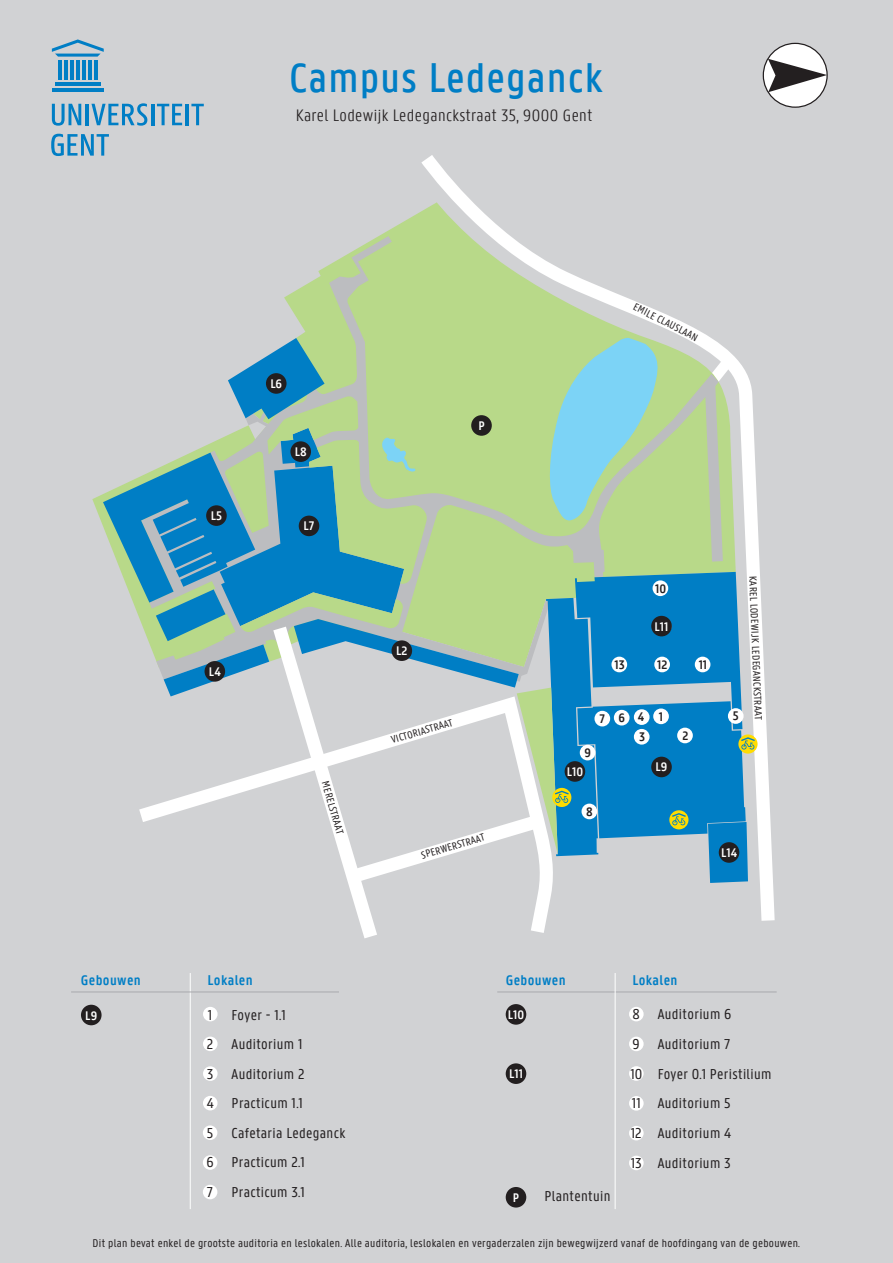
<style>
.page{position:relative;width:893px;height:1263px;background:#d1d2d4}
.page>*{position:absolute;margin:0;border:0;box-sizing:border-box;transform-origin:0 0}
.t1{font:500 45px "U Gent Panno Text";letter-spacing:.025em;color:#007ec5}
.t2{font:300 18px "U Gent Panno Text";letter-spacing:.025em;color:#231f20}
.t3{font:15.3px/29.5px "U Gent Panno Text";letter-spacing:.025em;color:#231f20}
.t4{font:600 15.3px "U Gent Panno Text";letter-spacing:.025em;color:#007ec5}
.t5{font:600 13.5px "U Gent Panno Text";color:#fff}
.t6{font:600 13.5px/19.6px "U Gent Panno Text";color:#231f20}
.t7{font:12px "U Gent Panno Text";letter-spacing:.025em;color:#231f20}
.t8{font:10.95px "U Gent Panno Text";color:#231f20}
</style>
<div class="page">
<svg style="left:284px;top:236px;width:130px;height:101px;fill:#b8d989"></svg>
<svg style="left:414px;top:155px;width:361px;height:766px"></svg>
<hr style="left:190px;top:973px;width:1px;height:236px;background:#fff">
<hr style="left:71px;top:991px;width:268px;height:1px;background:#a8a9ad">
<hr style="left:497px;top:991px;width:280px;height:1px;background:#a8a9ad">
<div style="left:203px;top:1007px;width:15px;height:14px;background:#fff;border-radius:50%"></div>
<div style="left:203px;top:1066px;width:15px;height:15px;background:#fff;border-radius:50%"></div>
<div style="left:203px;top:1096px;width:15px;height:14px;background:#fff;border-radius:50%"></div>
<div style="left:203px;top:1125px;width:14px;height:15px;background:#fff;border-radius:50%"></div>
<div style="left:203px;top:1155px;width:14px;height:15px;background:#fff;border-radius:50%"></div>
<div style="left:81px;top:1005px;width:21px;height:20px;background:#231f20;border-radius:50%"></div>
<div style="left:506px;top:1004px;width:20px;height:21px;background:#231f20;border-radius:50%"></div>
<div style="left:506px;top:1063px;width:20px;height:21px;background:#231f20;border-radius:50%"></div>
<hr style="left:615px;top:973px;width:1px;height:236px;background:#fff">
<div style="left:203px;top:1036px;width:15px;height:15px;background:#fff;border-radius:50%"></div>
<div style="left:203px;top:1185px;width:14px;height:14px;background:#fff;border-radius:50%"></div>
<div style="left:629px;top:1007px;width:15px;height:14px;background:#fff;border-radius:50%"></div>
<div style="left:629px;top:1037px;width:15px;height:14px;background:#fff;border-radius:50%"></div>
<div style="left:629px;top:1066px;width:15px;height:15px;background:#fff;border-radius:50%"></div>
<div style="left:629px;top:1096px;width:15px;height:14px;background:#fff;border-radius:50%"></div>
<div style="left:629px;top:1126px;width:15px;height:14px;background:#fff;border-radius:50%"></div>
<div style="left:629px;top:1156px;width:15px;height:14px;background:#fff;border-radius:50%"></div>
<div style="left:738px;top:734px;width:19px;height:20px;background:#ffdc01;border-radius:50%"></div>
<svg style="left:103px;top:337px;width:653px;height:601px"></svg>
<hr style="left:76px;top:60px;width:3px;height:19px;background:#007ec5">
<hr style="left:70px;top:60px;width:3px;height:19px;background:#007ec5">
<hr style="left:64px;top:60px;width:3px;height:19px;background:#007ec5">
<hr style="left:58px;top:60px;width:3px;height:19px;background:#007ec5">
<hr style="left:82px;top:60px;width:3px;height:19px;background:#007ec5">
<hr style="left:88px;top:60px;width:3px;height:19px;background:#007ec5">
<hr style="left:95px;top:60px;width:3px;height:19px;background:#007ec5">
<hr style="left:55px;top:82px;width:46px;height:3px;background:#007ec5">
<hr style="left:52px;top:89px;width:52px;height:3px;background:#007ec5">
<svg style="left:52px;top:39px;width:52px;height:18px"></svg>
<svg style="left:52px;top:104px;width:29px;height:22px"></svg>
<hr style="left:86px;top:104px;width:3px;height:21px;background:#007ec5">
<svg style="left:91px;top:103px;width:56px;height:23px"></svg>
<hr style="left:151px;top:104px;width:3px;height:21px;background:#007ec5">
<svg style="left:157px;top:104px;width:25px;height:21px"></svg>
<hr style="left:186px;top:104px;width:3px;height:21px;background:#007ec5">
<svg style="left:191px;top:104px;width:13px;height:21px"></svg>
<svg style="left:51px;top:134px;width:58px;height:22px"></svg>
<div style="left:506px;top:1187px;width:20px;height:20px;background:#231f20;border-radius:50%"></div>
<div style="left:763px;top:43px;width:64px;height:64px;background:#fff;border-radius:50%"></div>
<div style="left:763px;top:43px;width:65px;height:65px;border:1px solid #231f20;border-radius:50%"></div>
<svg style="left:768px;top:59px;width:59px;height:33px"></svg>
<h1 class="t1" style="left:289px;top:51px;width:315px">Campus Ledeganck</h1>
<p class="t2" style="left:296px;top:104px;width:298px">Karel Lodewijk Ledeganckstraat 35, 9000 Gent</p>
<p class="t5" style="left:211px;top:508px;width:13px">L5</p>
<p class="t5" style="left:209px;top:663px;width:13px">L4</p>
<p class="t5" style="left:270px;top:376px;width:13px">L6</p>
<p class="t5" style="left:295px;top:444px;width:14px">L8</p>
<p class="t5" style="left:304px;top:518px;width:12px">L7</p>
<p class="t8" style="left:331px;top:779px;width:56px;rotate:74deg">MERELSTRAAT</p>
<p class="t5" style="left:478px;top:418px;width:8px">P</p>
<p class="t5" style="left:396px;top:643px;width:13px">L2</p>
<p class="t8" style="left:390px;top:733px;width:65px;rotate:-16deg">VICTORIASTRAAT</p>
<p class="t8" style="left:420px;top:849px;width:67px;rotate:-16deg">SPERWERSTRAAT</p>
<p class="t8" style="left:637px;top:300px;width:72px;rotate:27deg">EMILE CLAUSLAAN</p>
<p class="t6" style="left:655px;top:578px;width:13px">10</p>
<p class="t5" style="left:655px;top:618px;width:15px">L11</p>
<p class="t6" style="left:614px;top:654px;width:12px">13</p>
<p class="t6" style="left:657px;top:654px;width:12px">12</p>
<p class="t6" style="left:699px;top:654px;width:10px">11</p>
<p class="t6" style="left:584px;top:743px;width:8px">9</p>
<p class="t5" style="left:567px;top:764px;width:18px">L10</p>
<p class="t6" style="left:599px;top:708px;width:27px">7 6</p>
<p class="t6" style="left:659px;top:706px;width:6px">1</p>
<p class="t6" style="left:638px;top:707px;width:9px">4<br>3</p>
<p class="t5" style="left:655px;top:759px;width:13px">L9</p>
<p class="t6" style="left:586px;top:801px;width:8px">8</p>
<p class="t6" style="left:682px;top:725px;width:8px">2</p>
<p class="t6" style="left:733px;top:706px;width:7px">5</p>
<p class="t8" style="left:760px;top:576px;width:145px;rotate:88deg">KAREL LODEWIJK LEDEGANCKSTRAAT</p>
<p class="t5" style="left:721px;top:844px;width:17px">L14</p>
<p class="t4" style="left:81px;top:971px;width:62px">Gebouwen</p>
<p class="t4" style="left:208px;top:971px;width:46px">Lokalen</p>
<p class="t4" style="left:506px;top:971px;width:62px">Gebouwen</p>
<p class="t4" style="left:632px;top:971px;width:46px">Lokalen</p>
<p class="t3" style="left:206px;top:1000px;width:9px;text-align:justify">1<br>2<br>3<br>4<br>5<br>6</p>
<p class="t3" style="left:231px;top:1000px;width:116px">Foyer - 1.1<br>Auditorium 1<br>Auditorium 2<br>Practicum 1.1<br>Cafetaria Ledeganck<br>Practicum 2.1</p>
<p class="t3" style="left:207px;top:1177px;width:8px">7</p>
<p class="t3" style="left:632px;top:999px;width:9px">8<br>9</p>
<p class="t3" style="left:658px;top:999px;width:75px">Auditorium 6<br>Auditorium 7</p>
<p class="t5" style="left:85px;top:1007px;width:13px">L9</p>
<p class="t5" style="left:508px;top:1006px;width:18px">L10</p>
<p class="t3" style="left:630px;top:1059px;width:13px;text-align:justify">10<br>11<br>12</p>
<p class="t3" style="left:658px;top:1059px;width:115px">Foyer 0.1 Peristilium</p>
<p class="t5" style="left:509px;top:1066px;width:15px">L11</p>
<p class="t3" style="left:658px;top:1088px;width:74px">Auditorium 5</p>
<p class="t3" style="left:658px;top:1118px;width:75px">Auditorium 4</p>
<p class="t3" style="left:631px;top:1148px;width:102px">13 Auditorium 3</p>
<p class="t3" style="left:232px;top:1177px;width:75px">Practicum 3.1</p>
<p class="t5" style="left:513px;top:1189px;width:8px">P</p>
<p class="t3" style="left:544px;top:1181px;width:68px">Plantentuin</p>
<p class="t7" style="left:93px;top:1235px;width:709px">Dit plan bevat enkel de grootste auditoria en leslokalen. Alle auditoria, leslokalen en vergaderzalen zijn bewegwijzerd vanaf de hoofdingang van de gebouwen.</p>
</div>
